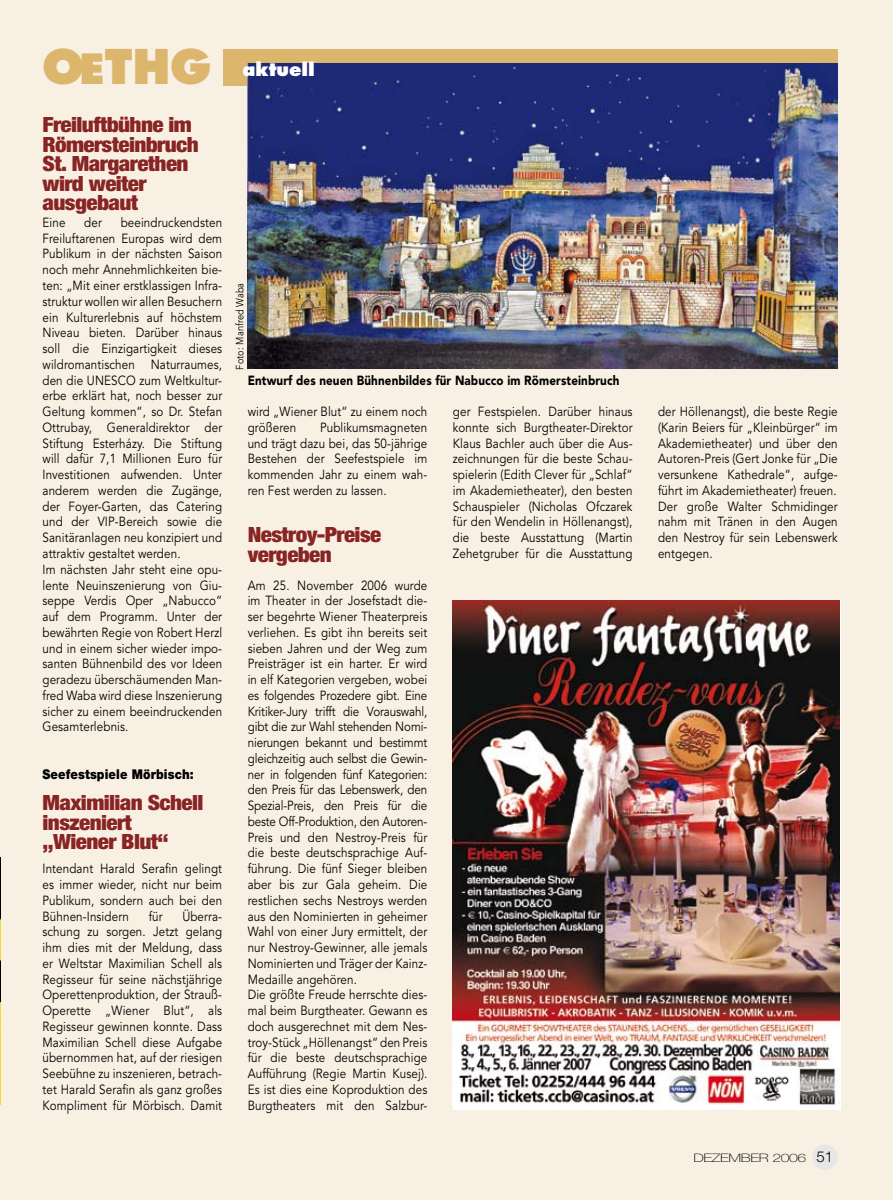
<style>
.page{position:relative;width:893px;height:1200px;background:#fff}
.page>*{position:absolute;margin:0;border:0;box-sizing:border-box;transform-origin:0 0}
.t1{font:800 46.5px "Futura";color:#dbb66c}
.t2{font:900 condensed 21px/19.5px "Helvetica Neue";letter-spacing:-.025em;color:#892424;scale:1.1 1}
.t3{font:800 18px "Futura";color:#fff}
.t4{font:900 13.5px "Helvetica Neue";letter-spacing:.01em;color:#000;scale:.88 1}
.t5{font:13.2px/15.8px "Avenir";letter-spacing:.01em;color:#000;text-align:justify;scale:.88 1}
.t6{font:900 13.2px "Avenir";letter-spacing:.01em;color:#000;scale:.88 1}
.t7{font:100 11.7px "Helvetica Neue";letter-spacing:-.025em;color:#000;scale:1.35 1}
.t8{font:10.5px "Avenir";letter-spacing:.01em;color:#000;scale:.88 1}
.s1{font-size:40.5px}
.s2{font-weight:300;font-size:15px}
</style>
<div class="page">
<div style="left:0;top:0;width:893px;height:1199px;background:#f8f0e2"></div>
<div style="left:223px;top:49px;width:615px;height:36px;background:#dbb66c"></div>
<div style="left:812px;top:1144px;width:26px;height:25px;background:#e7e7e8;border-radius:50%"></div>
<img style="left:0;top:857px;width:1px;height:247px">
<img style="left:453px;top:600px;width:387px;height:505px">
<img style="left:248px;top:64px;width:590px;height:305px">
<h1 class="t1" style="left:42px;top:38px;width:171px">O<span class="s1">E</span>THG</h1>
<h2 class="t2" style="left:43px;top:115px;width:144px">Freiluftbühne im<br>Römersteinbruch<br>St. Margarethen wird weiter ausgebaut</h2>
<p class="t5" style="left:43px;top:215px;width:28px">Eine</p>
<p class="t5" style="left:84px;top:215px;width:22px">der</p>
<p class="t5" style="left:43px;top:215px;width:206px;text-align:left;text-indent:78px">beeindruckendsten<br>Freiluftarenen Europas wird dem<br>Publikum in der nächsten Saison noch mehr Annehmlichkeiten bie&shy;ten: „Mit einer erstklassigen Infra&shy;struktur wollen wir allen Besuchern ein Kulturerlebnis auf höchstem<br>Niveau bieten. Darüber hinaus soll die Einzigartigkeit dieses wildromantischen Naturraumes, den die UNESCO zum Weltkultur&shy;erbe erklärt hat, noch besser zur<br>Geltung kommen“, so Dr. Stefan<br>Ottrubay, Generaldirektor der<br>Stiftung Esterházy. Die Stiftung will dafür 7,1 Millionen Euro für<br>Investitionen aufwenden. Unter anderem werden die Zugänge, der Foyer-Garten, das Catering und der VIP-Bereich sowie die<br>Sanitäranlagen neu konzipiert und attraktiv gestaltet werden.<br>Im nächsten Jahr steht eine opu&shy;lente Neuinszenierung von Giu&shy;seppe Verdis Oper „Nabucco“ auf dem Programm. Unter der bewährten Regie von Robert Herzl und in einem sicher wieder impo&shy;santen Bühnenbild des vor Ideen geradezu überschäumenden Man&shy;fred Waba wird diese Inszenierung sicher zu einem beeindruckenden<br>Gesamterlebnis.</p>
<p class="t4" style="left:43px;top:765px;width:174px">Seefestspiele Mörbisch:</p>
<h2 class="t2" style="left:43px;top:792px;width:148px">Maximilian Schell inszeniert „Wiener Blut“</h2>
<p class="t5" style="left:43px;top:860px;width:206px">Intendant Harald Serafin gelingt es immer wieder, nicht nur beim Publikum, sondern auch bei den Bühnen-Insidern</p>
<p class="t5" style="left:43px;top:908px;width:206px;text-indent:140px">Überra&shy;schung zu sorgen. Jetzt gelang ihm dies mit der Meldung, dass er Weltstar Maximilian Schell als Regisseur für seine nächstjährige Operettenproduktion, der Strauß-Operette „Wiener Blut“, als Regisseur gewinnen konnte. Dass Maximilian Schell diese Aufgabe übernommen hat, auf der riesigen Seebühne zu inszenieren, betrach&shy;tet Harald Serafin als ganz großes Kompliment für Mörbisch. Damit</p>
<p class="t5" style="left:149px;top:908px;width:17px">für</p>
<h3 class="t3" style="left:242px;top:58px;width:74px">aktuell</h3>
<p class="t8" style="left:234px;top:369px;width:100px;rotate:-90deg">Foto: Manfred Waba</p>
<p class="t6" style="left:248px;top:372px;width:424px">Entwurf des neuen Bühnenbildes für Nabucco im Römersteinbruch</p>
<p class="t5" style="left:248px;top:404px;width:206px">wird „Wiener Blut“ zu einem noch größeren</p>
<p class="t5" style="left:248px;top:419px;width:206px;text-indent:72px">Publikumsmagneten und trägt dazu bei, das 50-jährige Bestehen der Seefestspiele im kommenden Jahr zu einem wah&shy;ren Fest werden zu lassen.</p>
<h2 class="t2" style="left:248px;top:524px;width:123px">Nestroy-Preise vergeben</h2>
<p class="t5" style="left:248px;top:577px;width:206px;text-align:left">Am 25. November 2006 wurde im Theater in der Josefstadt die&shy;ser begehrte Wiener Theaterpreis verliehen. Es gibt ihn bereits seit sieben Jahren und der Weg zum<br>Preisträger ist ein harter. Er wird in elf Kategorien vergeben, wobei es folgendes Prozedere gibt. Eine<br>Kritiker-Jury trifft die Vorauswahl, gibt die zur Wahl stehenden Nomi&shy;nierungen bekannt und bestimmt gleichzeitig auch selbst die Gewin&shy;ner in folgenden fünf Kategorien: den Preis für das Lebenswerk, den<br>Spezial-Preis, den Preis für die beste Off-Produktion, den Autoren-<br>Preis und den Nestroy-Preis für die beste deutschsprachige Auf&shy;führung. Die fünf Sieger bleiben aber bis zur Gala geheim. Die restlichen sechs Nestroys werden aus den Nominierten in geheimer<br>Wahl von einer Jury ermittelt, der nur Nestroy-Gewinner, alle jemals<br>Nominierten und Träger der Kainz-<br>Medaille angehören.<br>Die größte Freude herrschte dies&shy;mal beim Burgtheater. Gewann es doch ausgerechnet mit dem Nes&shy;troy-Stück „Höllenangst“ den Preis für die beste deutschsprachige<br>Aufführung (Regie Martin Kusej).<br>Es ist dies eine Koproduktion des<br>Burgtheaters mit den Salzbur-</p>
<p class="t5" style="left:453px;top:404px;width:206px">ger Festspielen. Darüber hinaus konnte sich Burgtheater-Direktor Klaus Bachler auch über die Aus&shy;zeichnungen für die beste Schau&shy;spielerin (Edith Clever für „Schlaf“ im Akademietheater), den besten Schauspieler (-Nicholas Ofczarek für den Wendelin in Höllenangst), die beste Ausstattung (Martin Zehetgruber für die Ausstattung</p>
<p class="t5" style="left:658px;top:404px;width:206px">der Höllenangst), die beste Regie (Karin Beiers für „Kleinbürger“ im Akademietheater) und über den Autoren-Preis (Gert Jonke für „Die versunkene Kathedrale“, aufge&shy;führt im Akademietheater) freuen.<br>Der große Walter Schmidinger nahm mit Tränen in den Augen den Nestroy für sein Lebenswerk entgegen.</p>
<p class="t7" style="left:693px;top:1150px;width:105px">DEZEMBER 2006 <span class="s2">51</span></p>
</div>
